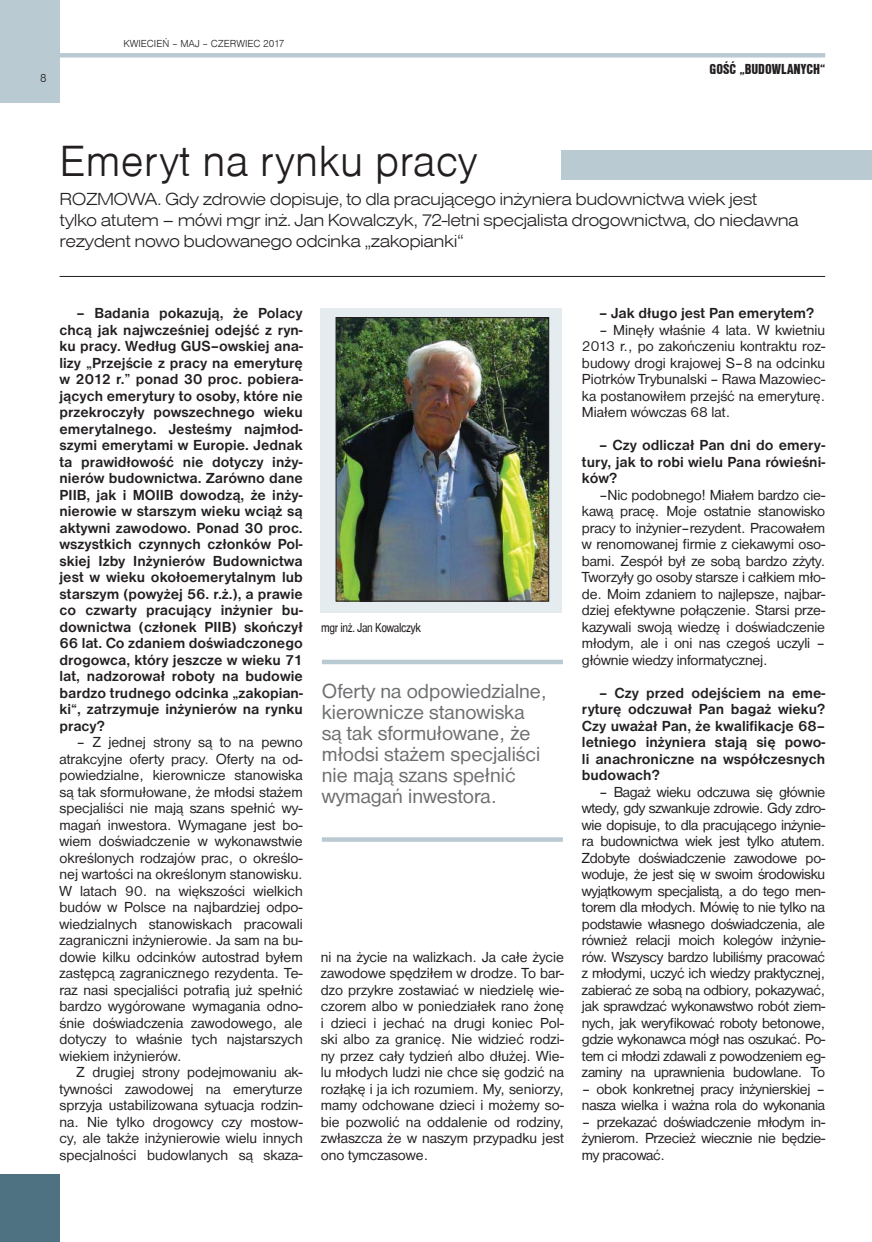
<style>
.page{position:relative;width:872px;height:1242px;background:#fff}
.page>*{position:absolute;margin:0;border:0;box-sizing:border-box;transform-origin:0 0}
.t1{font:45px "Nimbus San D Ligh";color:#231f20}
.t2{font:21px/21px "Nimbus San D";color:#6d6e70}
.t3{font:18px/21px "Nimbus San D Ligh Exte";letter-spacing:-.03em;color:#231f20}
.t4{font:15px/16.5px "Nimbus San D";letter-spacing:-.01em;color:#231f20;text-align:justify}
.t5{font:700 15px/16.5px "Nimbus San D";color:#231f20;text-align:justify}
.t6{font:15px "Nimbus San D Blac Cond";color:#231f20}
.t7{font:condensed 13.5px "Nimbus San D";letter-spacing:-.03em;color:#231f20}
.t8{font:12px "Nimbus San D Ligh";color:#231f20}
.t9{font:10.5px "Nimbus San D Ligh";color:#231f20}
</style>
<div class="page">
<div style="left:0;top:0;width:60px;height:102px;background:#bacad3"></div>
<div style="left:60px;top:53px;width:765px;height:5px;background:#bacad3"></div>
<div style="left:0;top:1174px;width:60px;height:67px;background:#4e7282"></div>
<hr style="left:60px;top:276px;width:765px;height:1px;background:#231f20">
<div style="left:562px;top:150px;width:310px;height:30px;background:#bacad3"></div>
<div style="left:321px;top:308px;width:241px;height:305px;background:#e5ecf0"></div>
<img style="left:338px;top:319px;width:209px;height:280px">
<div style="left:336px;top:317px;width:213px;height:284px;border:1px solid #231f20"></div>
<div style="left:322px;top:659px;width:241px;height:5px;background:#bacad3"></div>
<div style="left:322px;top:837px;width:241px;height:5px;background:#bacad3"></div>
<p class="t8" style="left:40px;top:71px;width:8px">8</p>
<p class="t9" style="left:123px;top:37px;width:163px">KWIECIEŃ – MAJ – CZERWIEC 2017</p>
<p class="t6" style="left:709px;top:60px;width:117px">GOŚĆ „BUDOWLANYCH“</p>
<h1 class="t1" style="left:60px;top:134px;width:420px">Emeryt na rynku pracy</h1>
<p class="t3" style="left:60px;top:188px;width:741px">ROZMOWA. Gdy zdrowie dopisuje, to dla pracującego inżyniera budownictwa wiek jest tylko atutem – mówi mgr inż. Jan Kowalczyk, 72-letni specjalista drogownictwa, do niedawna rezydent nowo budowanego odcinka „zakopianki“</p>
<p class="t5" style="left:60px;top:305px;width:245px;text-indent:17px">– Badania pokazują, że Polacy chcą jak najwcześniej odejść z ryn&shy;ku pracy. Według GUS–owskiej ana&shy;lizy „Przejście z pracy na emeryturę w 2012 r.” ponad 30 proc. pobiera&shy;jących emerytury to osoby, które nie przekroczyły powszechnego wieku emerytalnego. Jesteśmy najmłod&shy;szymi emerytami w Europie. Jednak ta prawidłowość nie dotyczy inży&shy;nierów budownictwa. Zarówno dane PIIB, jak i MOIIB dowodzą, że inży&shy;nierowie w starszym wieku wciąż są aktywni zawodowo. Ponad 30 proc. wszystkich czynnych członków Pol&shy;skiej Izby Inżynierów Budownictwa jest w wieku okołoemerytalnym lub starszym (powyżej 56. r.ż.), a prawie co czwarty pracujący inżynier bu&shy;downictwa (członek PIIB) skończył 66 lat. Co zdaniem doświadczonego drogowca, który jeszcze w wieku 71 lat, nadzorował roboty na budowie bardzo trudnego odcinka „zakopian&shy;ki“, zatrzymuje inżynierów na rynku pracy?</p>
<p class="t4" style="left:60px;top:734px;width:245px;text-indent:17px">– Z jednej strony są to na pewno atrakcyjne oferty pracy. Oferty na od&shy;powiedzialne, kierownicze stanowiska są tak sformułowane, że młodsi stażem specjaliści nie mają szans spełnić wy&shy;magań inwestora. Wymagane jest bo&shy;wiem doświadczenie w wykonawstwie określonych rodzajów prac, o określo&shy;nej wartości na określonym stanowisku.<br>W latach 90. na większości wielkich budów w Polsce na najbardziej odpo&shy;wiedzialnych stanowiskach pracowali zagraniczni inżynierowie. Ja sam na bu&shy;dowie kilku odcinków autostrad byłem zastępcą zagranicznego rezydenta. Te&shy;raz nasi specjaliści potrafią już spełnić bardzo wygórowane wymagania odno&shy;śnie doświadczenia zawodowego, ale dotyczy to właśnie tych najstarszych wiekiem inżynierów.</p>
<p class="t4" style="left:60px;top:1064px;width:245px;text-indent:17px">Z drugiej strony podejmowaniu ak&shy;tywności zawodowej na emeryturze sprzyja ustabilizowana sytuacja rodzin&shy;na. Nie tylko drogowcy czy mostow&shy;cy, ale także inżynierowie wielu innych specjalności budowlanych są skaza-</p>
<p class="t7" style="left:321px;top:619px;width:101px">mgr inż. Jan Kowalczyk</p>
<h2 class="t2" style="left:322px;top:681px;width:227px">Oferty na odpowiedzialne, kierownicze stanowiska są tak sformułowane, że młodsi stażem specjaliści nie mają szans spełnić wymagań inwestora.</h2>
<p class="t4" style="left:321px;top:948px;width:245px">ni na życie na walizkach. Ja całe życie zawodowe spędziłem w drodze. To bar&shy;dzo przykre zostawiać w niedzielę wie&shy;czorem albo w poniedziałek rano żonę i dzieci i jechać na drugi koniec Pol&shy;ski albo za granicę. Nie widzieć rodzi&shy;ny przez cały tydzień albo dłużej. Wie&shy;lu młodych ludzi nie chce się godzić na rozłąkę i ja ich rozumiem. My, seniorzy, mamy odchowane dzieci i możemy so&shy;bie pozwolić na oddalenie od rodziny, zwłaszcza że w naszym przypadku jest ono tymczasowe.</p>
<p class="t5" style="left:599px;top:305px;width:217px">– Jak długo jest Pan emerytem?</p>
<p class="t4" style="left:582px;top:321px;width:245px;text-indent:17px">– Minęły właśnie 4 lata. W kwietniu 2013 r., po zakończeniu kontraktu roz&shy;budowy drogi krajowej S–8 na odcinku Piotrków Trybunalski – Rawa Mazowiec&shy;ka postanowiłem przejść na emeryturę.<br>Miałem wówczas 68 lat.</p>
<p class="t5" style="left:582px;top:437px;width:245px;text-indent:17px">– Czy odliczał Pan dni do emery&shy;tury, jak to robi wielu Pana rówieśni&shy;ków?</p>
<p class="t4" style="left:582px;top:486px;width:245px;text-indent:17px">–Nic podobnego! Miałem bardzo cie&shy;kawą pracę. Moje ostatnie stanowisko pracy to inżynier–rezydent. Pracowałem w renomowanej firmie z ciekawymi oso&shy;bami. Zespół był ze sobą bardzo zżyty.<br>Tworzyły go osoby starsze i całkiem mło&shy;de. Moim zdaniem to najlepsze, najbar&shy;dziej efektywne połączenie. Starsi prze&shy;kazywali swoją wiedzę i doświadczenie młodym, ale i oni nas czegoś uczyli – głównie wiedzy informatycznej.</p>
<p class="t5" style="left:582px;top:684px;width:245px;text-indent:17px">– Czy przed odejściem na eme&shy;ryturę odczuwał Pan bagaż wieku?<br>Czy uważał Pan, że kwalifikacje 68– letniego inżyniera stają się powo&shy;li anachroniczne na współczesnych budowach?</p>
<p class="t4" style="left:582px;top:783px;width:245px;text-indent:17px">– Bagaż wieku odczuwa się głównie wtedy, gdy szwankuje zdrowie. Gdy zdro&shy;wie dopisuje, to dla pracującego inżynie&shy;ra budownictwa wiek jest tylko atutem.<br>Zdobyte doświadczenie zawodowe po&shy;woduje, że jest się w swoim środowisku wyjątkowym specjalistą, a do tego men&shy;torem dla młodych. Mówię to nie tylko na podstawie własnego doświadczenia, ale również relacji moich kolegów inżynie&shy;rów. Wszyscy bardzo lubiliśmy pracować z młodymi, uczyć ich wiedzy praktycznej, zabierać ze sobą na odbiory, pokazywać, jak sprawdzać wykonawstwo robót ziem&shy;nych, jak weryfikować roboty betonowe, gdzie wykonawca mógł nas oszukać. Po&shy;tem ci młodzi zdawali z powodzeniem eg&shy;zaminy na uprawnienia budowlane. To</p>
<p class="t4" style="left:582px;top:1080px;width:245px">– obok konkretnej pracy inżynierskiej – nasza wielka i ważna rola do wykonania</p>
<p class="t4" style="left:582px;top:1113px;width:245px">– przekazać doświadczenie młodym in&shy;żynierom. Przecież wiecznie nie będzie&shy;my pracować.</p>
</div>
